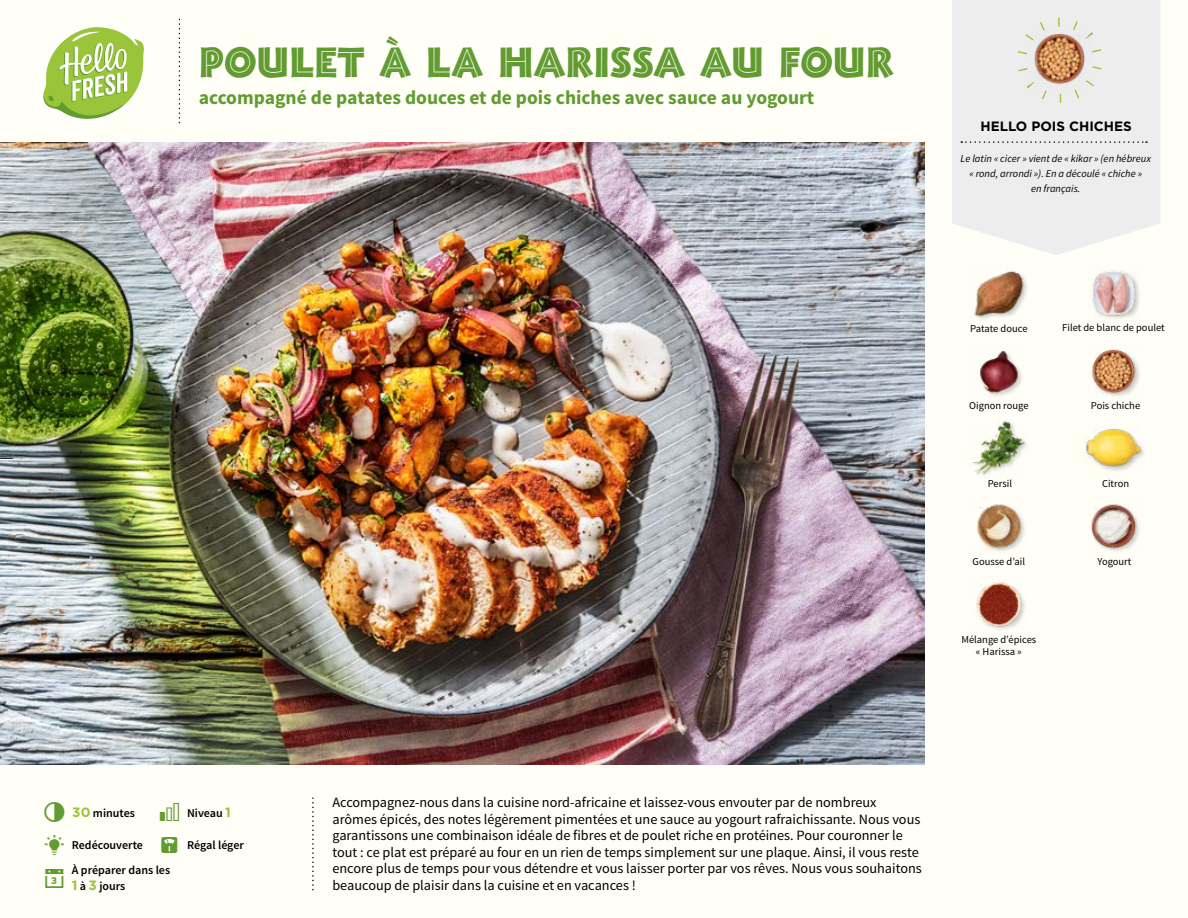
<style>
.page{position:relative;width:1188px;height:918px;background:#fffef7}
.page>*{position:absolute;margin:0;border:0;box-sizing:border-box;transform-origin:0 0}
.t1{font:42px "Tambor Inline";color:#619b31}
.t2{font:700 19.5px "Source Sans Pro";color:#619b31}
.t3{font:14.25px/16.5px "Source Sans Pro";color:#000}
.t4{font:700 13.5px "Gotham";color:#000}
.t5{font:600 12px "Source Sans Pro";color:#000}
.t6{font:10.5px/12px "Source Sans Pro";color:#000;text-align:center}
.t7{font:italic 10.5px/14.7px "Source Sans Pro";color:#000;text-align:center}
.s1{font-family:"Gotham";font-weight:700;font-size:13.5px;color:#9ac43a}
.s2{color:#619b31}
</style>
<div class="page">
<svg style="left:43px;top:27px;width:101px;height:92px"></svg>
<svg style="left:952px;top:0;width:208px;height:255px;background:#eeeeed"></svg>
<svg style="left:961px;top:141px;width:186px;height:2px"></svg>
<img style="left:1027px;top:25px;width:66px;height:66px">
<div style="left:1017px;top:18px;width:85px;height:85px;border:9px dashed #9ac43a;border-radius:50%"></div>
<img style="left:976px;top:582px;width:49px;height:48px">
<img style="left:976px;top:504px;width:49px;height:47px">
<img style="left:1090px;top:504px;width:49px;height:47px">
<div style="left:1085px;top:428px;width:62px;height:45px;background:#000;opacity:.2"></div>
<img style="left:1085px;top:428px;width:57px;height:45px">
<img style="left:972px;top:420px;width:54px;height:56px">
<img style="left:980px;top:351px;width:42px;height:45px">
<img style="left:1091px;top:349px;width:49px;height:47px">
<img style="left:1092px;top:270px;width:47px;height:49px">
<img style="left:974px;top:270px;width:53px;height:49px">
<img style="left:0;top:142px;width:925px;height:623px">
<svg style="left:0;top:458px;width:13px;height:2px"></svg>
<h1 class="t1" style="left:199px;top:35px;width:697px">POULET À LA HARISSA AU FOUR</h1>
<h2 class="t2" style="left:199px;top:85px;width:617px">accompagné de patates douces et de pois chiches avec sauce au yogourt</h2>
<p class="t4" style="left:980px;top:117px;width:153px">HELLO POIS CHICHES</p>
<p class="t7" style="left:961px;top:152px;width:192px">Le latin « cicer » vient de « kikar » (en hébreux « rond, arrondi »). En a découlé « chiche »<br>en français.</p>
<p class="t6" style="left:970px;top:322px;width:59px">Patate douce</p>
<p class="t6" style="left:1062px;top:322px;width:104px">Filet de blanc de poulet</p>
<p class="t6" style="left:969px;top:400px;width:61px">Oignon rouge</p>
<p class="t6" style="left:1091px;top:400px;width:51px">Pois chiche</p>
<p class="t6" style="left:988px;top:478px;width:26px">Persil</p>
<p class="t6" style="left:1102px;top:478px;width:29px">Citron</p>
<p class="t6" style="left:973px;top:556px;width:54px">Gousse d’ail</p>
<p class="t6" style="left:1098px;top:555px;width:35px">Yogourt</p>
<p class="t6" style="left:961px;top:633px;width:76px">Mélange d’épices « Harissa »</p>
<p class="t5" style="left:72px;top:805px;width:64px"><span class="s1">30</span> minutes</p>
<p class="t5" style="left:187px;top:805px;width:45px">Niveau <span class="s1">1</span></p>
<p class="t5" style="left:72px;top:838px;width:73px">Redécouverte</p>
<p class="t5" style="left:187px;top:838px;width:58px">Régal léger</p>
<p class="t5" style="left:72px;top:862px;width:100px">À préparer dans les</p>
<p class="t5" style="left:43px;top:878px;width:84px"><span class="s2">▪</span> <span class="s1">1</span> à <span class="s1">3</span> jours</p>
<p class="t3" style="left:332px;top:795px;width:591px">Accompagnez-nous dans la cuisine nord-africaine et laissez-vous envouter par de nombreux arômes épicés, des notes légèrement pimentées et une sauce au yogourt rafraichissante. Nous vous garantissons une combinaison idéale de fibres et de poulet riche en protéines. Pour couronner le tout : ce plat est préparé au four en un rien de temps simplement sur une plaque. Ainsi, il vous reste encore plus de temps pour vous détendre et vous laisser porter par vos rêves. Nous vous souhaitons beaucoup de plaisir dans la cuisine et en vacances !</p>
</div>
